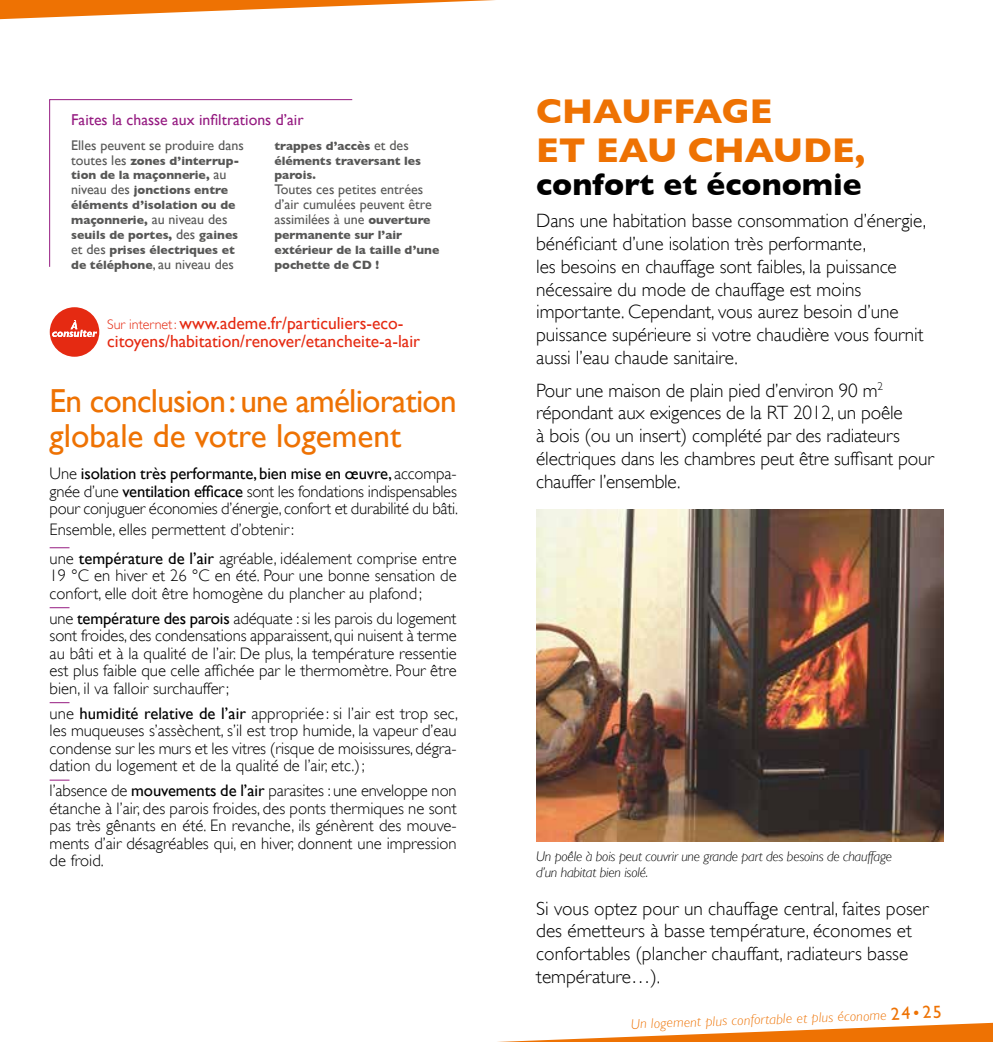
<style>
.page{position:relative;width:993px;height:1042px;background:#fff}
.page>*{position:absolute;margin:0;border:0;box-sizing:border-box;transform-origin:0 0}
.t1{font:700 35px/38.5px "Gill Sans";color:#ee7203}
.t2{font:33.25px/35px "Gill Sans";letter-spacing:-.025em;color:#ee7203}
.t3{font:700 31.5px "Gill Sans";color:#000}
.t4{font:300 19.25px/22.8px "Gill Sans";letter-spacing:-.005em;color:#000}
.t5{font:17.5px/17.5px "Gill Sans";color:#e52a12}
.t6{font:300 16.62px/17.5px "Gill Sans";color:#000;text-align:justify}
.t7{font:15.75px "Gill Sans";color:#951b81}
.t8{font:14px/14.9px "Gill Sans";color:#575756}
.t9{font:italic 300 14px/15.8px "Gill Sans";letter-spacing:-.015em;color:#000}
.t10{font:italic 300 14px "Gill Sans";color:#ee7203}
.t11{font:700 12.25px/14.9px "Gill Sans";color:#575756}
.s1{font-weight:400;font-size:14px}
.s2{font-weight:700;font-size:12.25px}
.s3{font-weight:300;font-size:14px}
.s4{font-weight:400}
.s5{font-weight:400;font-style:normal;font-size:17.5px}
.s6{font-style:normal;font-size:17.5px}
</style>
<div class="page">
<svg style="left:0;top:0;width:495px;height:20px"></svg>
<svg style="left:497px;top:1022px;width:495px;height:20px"></svg>
<svg style="left:50px;top:547px;width:19px;height:1px"></svg>
<svg style="left:50px;top:607px;width:19px;height:1px"></svg>
<svg style="left:50px;top:702px;width:19px;height:1px"></svg>
<svg style="left:50px;top:780px;width:19px;height:1px"></svg>
<svg style="left:49px;top:99px;width:303px;height:168px"></svg>
<svg style="left:50px;top:307px;width:49px;height:50px"></svg>
<img style="left:536px;top:509px;width:407px;height:333px">
<p class="t7" style="left:71px;top:110px;width:234px">Faites la chasse aux infiltrations d’air</p>
<p class="t8" style="left:71px;top:137px;width:174px">Elles peuvent se produire dans</p>
<p class="t11" style="left:71px;top:153px;width:170px"><span class="s1">toutes les</span> zones d’interrup&shy;tion de la maçonnerie, <span class="s1">au niveau des</span> jonctions entre éléments d’isolation ou de maçonnerie, <span class="s1">au niveau des </span>seuils de portes, <span class="s1">des</span> gaines <span class="s1">et des</span> prises électriques et</p>
<p class="t8" style="left:71px;top:256px;width:164px"><span class="s2">de téléphone</span>, au niveau des</p>
<p class="t11" style="left:274px;top:138px;width:148px">trappes d’accès <span class="s1">et des </span>éléments traversant les parois.</p>
<p class="t8" style="left:274px;top:182px;width:159px">Toutes ces petites entrées d’air cumulées peuvent être assimilées à une <span class="s2">ouverture</span></p>
<p class="t11" style="left:274px;top:227px;width:166px">permanente sur l’air extérieur de la taille d’une pochette de CD !</p>
<p class="t5" style="left:107px;top:314px;width:314px"><span class="s3">Sur internet:</span> www.ademe.fr/particuliers-eco&shy;citoyens/habitation/renover/etancheite-a-lair</p>
<h2 class="t2" style="left:50px;top:383px;width:408px">En conclusion: une amélioration globale de votre logement</h2>
<p class="t6" style="left:50px;top:465px;width:409px">Une <span class="s4">isolation très performante, bien mise en œuvre,</span> accompa&shy;gnée d’une <span class="s4">ventilation efficace</span> sont les fondations indispensables pour conjuguer économies d’énergie, confort et durabilité du bâti.</p>
<p class="t6" style="left:50px;top:515px;width:408px;line-height:28.3px">Ensemble, elles permettent d’obtenir:<br>une <span class="s4">température de l’air</span> agréable, idéalement comprise entre</p>
<p class="t6" style="left:50px;top:567px;width:408px">19 °C en hiver et 26 °C en été. Pour une bonne sensation de confort, elle doit être homogène du plancher au plafond;</p>
<p class="t6" style="left:50px;top:609px;width:408px">une <span class="s4">température des parois</span> adéquate : si les parois du logement sont froides, des condensations apparaissent, qui nuisent à terme au bâti et à la qualité de l’air. De plus, la température ressentie est plus faible que celle affichée par le thermomètre. Pour être bien, il va falloir surchauffer;</p>
<p class="t6" style="left:50px;top:704px;width:410px">une <span class="s4">humidité relative de l’air</span> appropriée : si l’air est trop sec, les muqueuses s’assèchent, s’il est trop humide, la vapeur d’eau condense sur les murs et les vitres (risque de moisissures, dégra&shy;dation du logement et de la qualité de l’air, etc.);</p>
<p class="t6" style="left:50px;top:782px;width:408px">l’absence de <span class="s4">mouvements de l’air</span> parasites : une enveloppe non étanche à l’air, des parois froides, des ponts thermiques ne sont pas très gênants en été. En revanche, ils génèrent des mouve&shy;ments d’air désagréables qui, en hiver, donnent une impression de froid.</p>
<h1 class="t1" style="left:536px;top:92px;width:330px">CHAUFFAGE<br>ET EAU CHAUDE,</h1>
<h3 class="t3" style="left:536px;top:166px;width:327px">confort et économie</h3>
<p class="t4" style="left:536px;top:210px;width:391px">Dans une habitation basse consommation d’énergie, bénéficiant d’une isolation très performante,<br>les besoins en chauffage sont faibles, la puissance nécessaire du mode de chauffage est moins importante. Cependant, vous aurez besoin d’une puissance supérieure si votre chaudière vous fournit aussi l’eau chaude sanitaire.</p>
<p class="t4" style="left:536px;top:379px;width:399px">Pour une maison de plain pied d’environ 90 m<sup>2 </sup>répondant aux exigences de la RT 2012, un poêle<br>à bois (ou un insert) complété par des radiateurs électriques dans les chambres peut être suffisant pour chauffer l’ensemble.</p>
<p class="t9" style="left:536px;top:848px;width:357px">Un poêle à bois peut couvrir une grande part des besoins de chauffage d’un habitat bien isolé.</p>
<p class="t4" style="left:536px;top:896px;width:394px">Si vous optez pour un chauffage central, faites poser des émetteurs à basse température, économes et confortables (plancher chauffant, radiateurs basse température…).</p>
<p class="t10" style="left:630px;top:1016px;width:312px;rotate:-2deg">Un logement plus confortable et plus économe <span class="s5">24</span><span class="s6">•</span><span class="s5">25</span></p>
</div>
